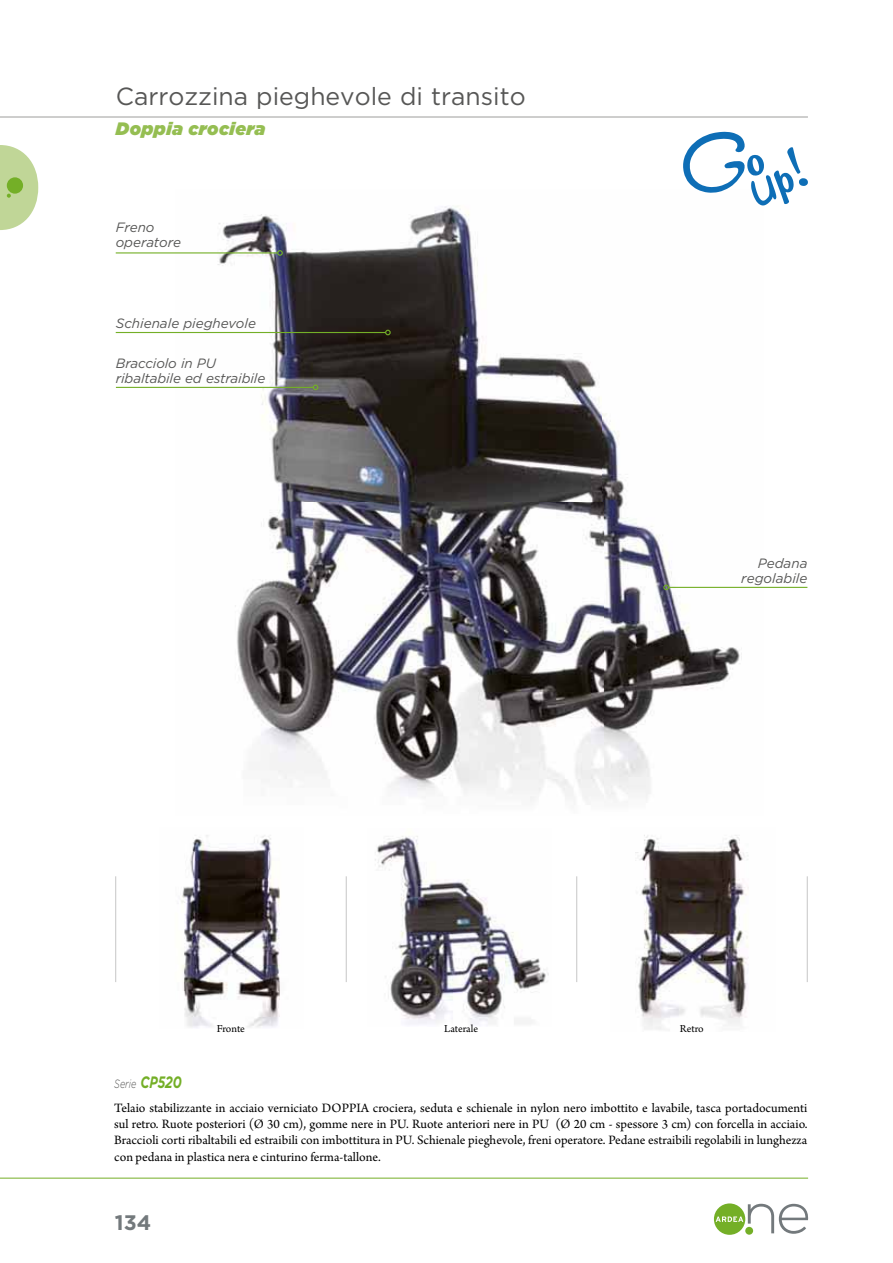
<style>
.page{position:relative;width:893px;height:1263px;background:#fff}
.page>*{position:absolute;margin:0;border:0;box-sizing:border-box;transform-origin:0 0}
.t1{font:24.75px "Gotham";color:#575756}
.t2{font:700 21px "Gotham";color:#73797c}
.t3{font:italic 900 18px "Gotham";letter-spacing:.02em;color:#95be52}
.t4{font:13.5px/16.2px "Arno Pro";color:#000;text-align:justify}
.t5{font:italic 13.5px/15px "Gotham";letter-spacing:-.005em;color:#575756}
.t6{font:italic 300 12px "Gotham";color:#575756;scale:.75 1}
.t7{font:11.25px "Arno Pro";letter-spacing:-.005em;color:#000}
.s1{font-weight:700;font-size:16.5px;color:#74af27}
</style>
<div class="page">
<svg style="left:714px;top:1203px;width:31px;height:32px"></svg>
<svg style="left:716px;top:1204px;width:93px;height:30px"></svg>
<hr style="left:0;top:1178px;width:808px;height:1px;background:#74af27">
<hr style="left:0;top:117px;width:808px;height:1px;background:#9d9d9c">
<svg style="left:0;top:145px;width:38px;height:85px"></svg>
<img style="left:635px;top:835px;width:114px;height:195px">
<img style="left:375px;top:836px;width:174px;height:189px">
<img style="left:181px;top:835px;width:99px;height:193px">
<img style="left:175px;top:205px;width:588px;height:596px">
<hr style="left:116px;top:332px;width:270px;height:1px;background:#74af27">
<svg style="left:385px;top:330px;width:6px;height:5px"></svg>
<hr style="left:116px;top:252px;width:162px;height:1px;background:#74af27">
<svg style="left:277px;top:250px;width:6px;height:6px"></svg>
<svg style="left:683px;top:132px;width:125px;height:73px"></svg>
<hr style="left:116px;top:387px;width:197px;height:1px;background:#74af27">
<svg style="left:313px;top:385px;width:5px;height:5px"></svg>
<hr style="left:668px;top:587px;width:139px;height:1px;background:#74af27">
<svg style="left:663px;top:584px;width:6px;height:6px"></svg>
<hr style="left:576px;top:876px;width:1px;height:106px;background:#c6c6c6">
<hr style="left:807px;top:876px;width:1px;height:106px;background:#c6c6c6">
<hr style="left:346px;top:876px;width:1px;height:106px;background:#c6c6c6">
<hr style="left:115px;top:876px;width:1px;height:106px;background:#c6c6c6">
<h1 class="t1" style="left:116px;top:85px;width:411px">Carrozzina pieghevole di transito</h1>
<h3 class="t3" style="left:116px;top:121px;width:151px">Doppia crociera</h3>
<p class="t5" style="left:116px;top:220px;width:67px">Freno operatore</p>
<p class="t5" style="left:116px;top:316px;width:142px">Schienale pieghevole</p>
<p class="t5" style="left:116px;top:357px;width:151px">Bracciolo in PU ribaltabile ed estraibile</p>
<p class="t5" style="left:741px;top:557px;width:68px;text-align:right">Pedana regolabile</p>
<p class="t6" style="left:114px;top:1077px;width:92px">Serie <span class="s1">CP520</span></p>
<p class="t7" style="left:217px;top:1024px;width:30px">Fronte</p>
<p class="t7" style="left:444px;top:1024px;width:35px">Laterale</p>
<p class="t7" style="left:680px;top:1024px;width:26px">Retro</p>
<p class="t4" style="left:114px;top:1100px;width:695px">Telaio stabilizzante in acciaio verniciato DOPPIA crociera, seduta e schienale in nylon nero imbottito e lavabile, tasca portadocumenti sul retro. Ruote posteriori (Ø 30 cm), gomme nere in PU. Ruote anteriori nere in PU (Ø 20 cm - spessore 3 cm) con forcella in acciaio.<br>Braccioli corti ribaltabili ed estraibili con imbottitura in PU. Schienale pieghevole, freni operatore. Pedane estraibili regolabili in lunghezza con pedana in plastica nera e cinturino ferma-tallone.</p>
<h2 class="t2" style="left:115px;top:1211px;width:38px">134</h2>
</div>
